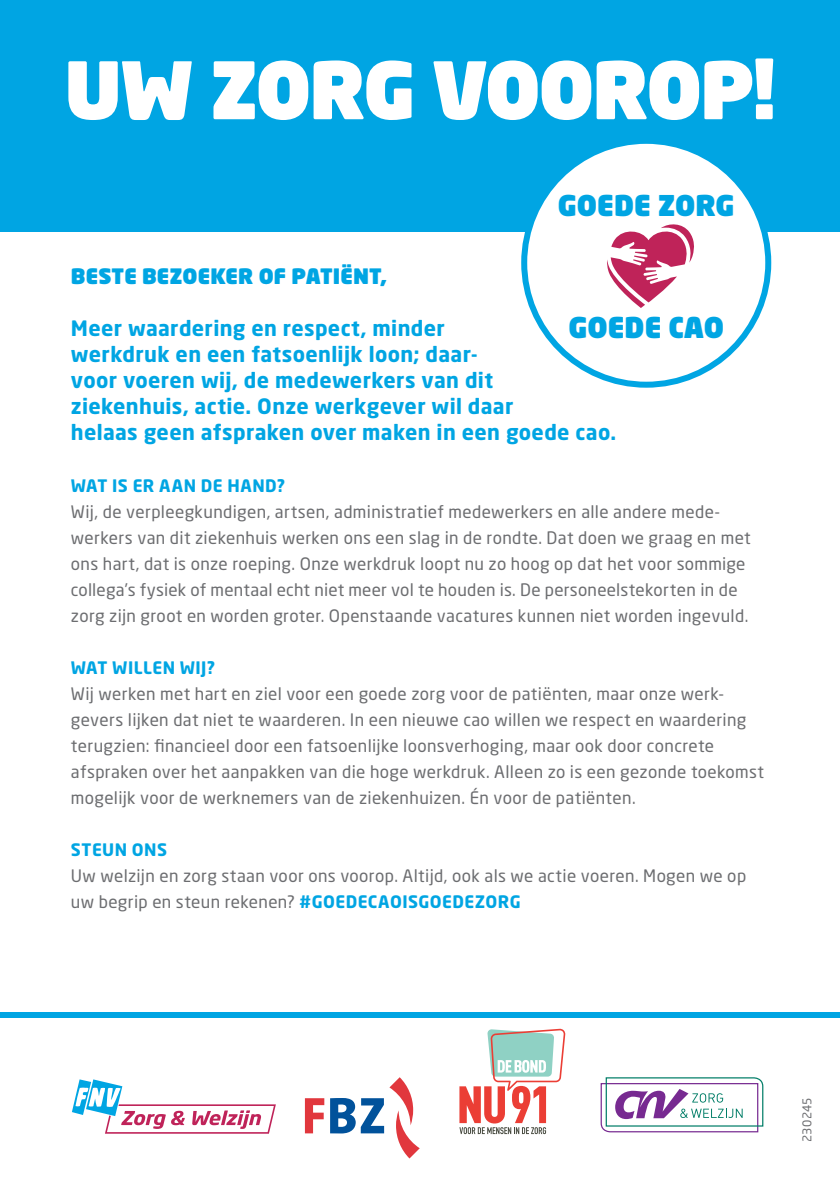
<style>
.page{position:relative;width:840px;height:1191px;background:#fff}
.page>*{position:absolute;margin:0;border:0;box-sizing:border-box;transform-origin:0 0}
.t1{font:900 78px "Neo Sans Pro";letter-spacing:-.03em;color:#fff}
.t2{font:900 28.4px "Neo Sans Pro";color:#00a5e3}
.t3{font:700 21px/26px "Neo Sans Pro";letter-spacing:.015em;color:#00a5e3}
.t4{font:900 21px "Neo Sans Pro";letter-spacing:.005em;color:#00a5e3}
.t5{font:17px/26px "Neo Sans Pro";letter-spacing:.02em;color:#6c6d70}
.t6{font:700 17px "Neo Sans Pro";letter-spacing:.025em;color:#00a5e3}
.t7{font:12px "Neo Sans Pro";letter-spacing:.015em;color:#6c6d70}
.s1{font-weight:700;color:#00a5e3}
</style>
<div class="page">
<div style="left:0;top:0;width:839px;height:232px;background:#00a5e3"></div>
<div style="left:0;top:1012px;width:839px;height:5px;background:#00a5e3"></div>
<svg style="left:72px;top:1079px;width:204px;height:55px"></svg>
<svg style="left:600px;top:1077px;width:163px;height:56px"></svg>
<div style="left:524px;top:141px;width:243px;height:244px;background:#fff;border-radius:50%"></div>
<svg style="left:607px;top:224px;width:87px;height:84px"></svg>
<div style="left:521px;top:138px;width:249px;height:250px;border:6px solid #00a5e3;border-radius:50%"></div>
<svg style="left:305px;top:1098px;width:19px;height:35px"></svg>
<svg style="left:330px;top:1077px;width:89px;height:81px"></svg>
<svg style="left:459px;top:1028px;width:106px;height:106px"></svg>
<h1 class="t1" style="left:64px;top:38px;width:713px">UW ZORG VOOROP!</h1>
<h2 class="t2" style="left:557px;top:186px;width:178px">GOEDE ZORG</h2>
<p class="t4" style="left:71px;top:262px;width:317px">BESTE BEZOEKER OF PATIËNT,</p>
<p class="t3" style="left:71px;top:314px;width:546px">Meer waardering en respect, minder<br>werkdruk en een fatsoenlijk loon; daar-<br>voor voeren wij, de medewerkers van dit<br>ziekenhuis, actie. Onze werkgever wil daar<br>helaas geen afspraken over maken in een goede cao.</p>
<p class="t6" style="left:71px;top:474px;width:216px">WAT IS ER AAN DE HAND?</p>
<p class="t5" style="left:71px;top:498px;width:681px">Wij, de verpleegkundigen, artsen, administratief medewerkers en alle andere mede&shy;werkers van dit ziekenhuis werken ons een slag in de rondte. Dat doen we graag en met ons hart, dat is onze roeping. Onze werkdruk loopt nu zo hoog op dat het voor sommige collega’s fysiek of mentaal echt niet meer vol te houden is. De personeelstekorten in de zorg zijn groot en worden groter. Openstaande vacatures kunnen niet worden ingevuld.</p>
<p class="t6" style="left:71px;top:656px;width:146px">WAT WILLEN WIJ?</p>
<p class="t5" style="left:71px;top:680px;width:694px">Wij werken met hart en ziel voor een goede zorg voor de patiënten, maar onze werk&shy;gevers lijken dat niet te waarderen. In een nieuwe cao willen we respect en waardering terugzien: financieel door een fatsoenlijke loonsverhoging, maar ook door concrete afspraken over het aanpakken van die hoge werkdruk. Alleen zo is een gezonde toekomst mogelijk voor de werknemers van de ziekenhuizen. Én voor de patiënten.</p>
<p class="t6" style="left:71px;top:838px;width:97px">STEUN ONS</p>
<p class="t5" style="left:71px;top:862px;width:676px">Uw welzijn en zorg staan voor ons voorop. Altijd, ook als we actie voeren. Mogen we op uw begrip en steun rekenen? <span class="s1">#GOEDECAOISGOEDEZORG</span></p>
<h2 class="t2" style="left:568px;top:308px;width:157px">GOEDE CAO</h2>
<p class="t7" style="left:799px;top:1142px;width:46px;rotate:-90deg">230245</p>
</div>
